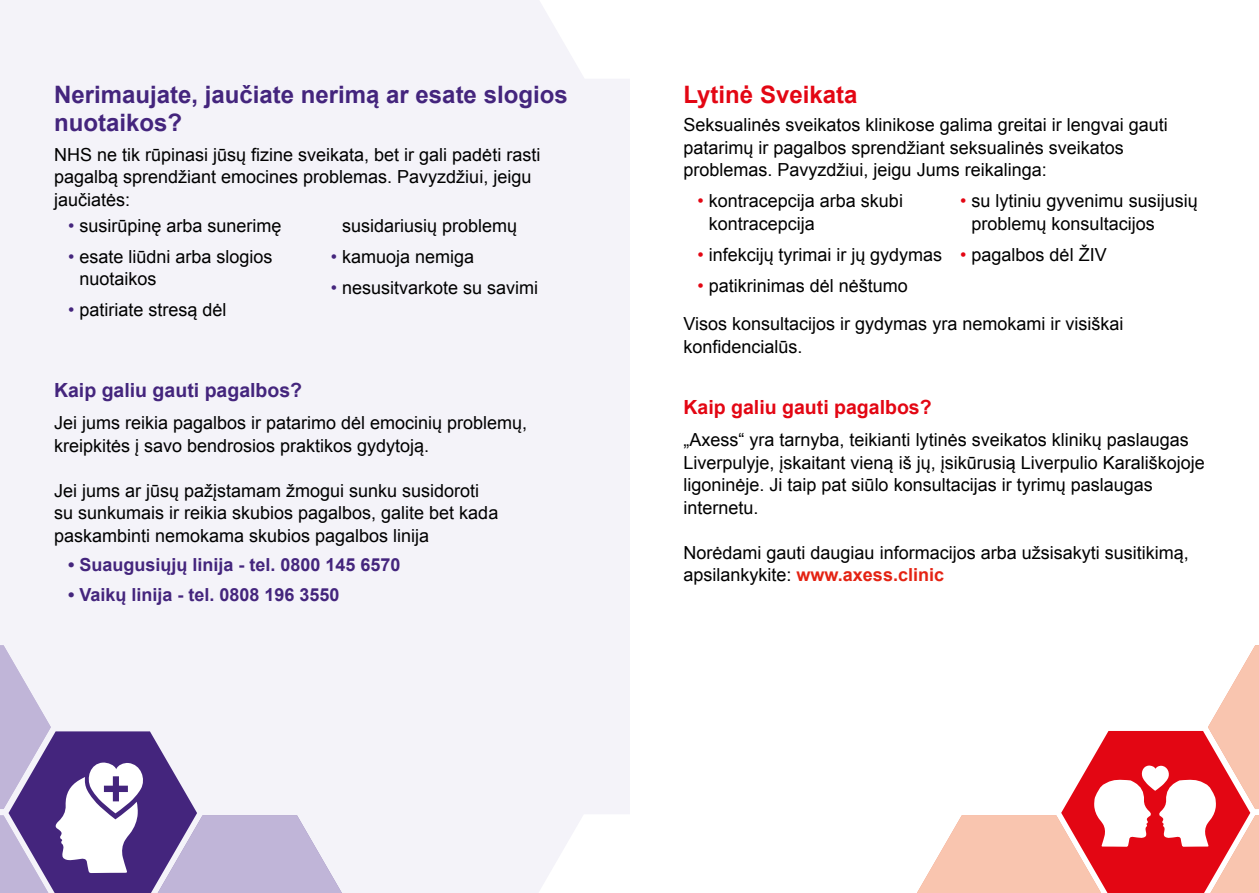
<style>
.page{position:relative;width:1259px;height:893px;background:#fff}
.page>*{position:absolute;margin:0;border:0;box-sizing:border-box;transform-origin:0 0}
.t1{font:700 24px/28.8px "Arial";color:#44257d}
.t2{font:700 24px "Arial";color:#e30613}
.t3{font:700 19.5px "Arial";color:#e30613}
.t4{font:700 19.5px "Arial";color:#44257d}
.t5{font:18px/22.5px "Arial";color:#000}
.t6{font:700 18px "Arial";color:#44257d}
.s1{color:#44257d}
.s2{color:#e30613}
.s3{font-weight:700;color:#e42313}
</style>
<div class="page">
<div style="left:0;top:0;width:629px;height:893px;background:#f4f3f9"></div>
<svg style="left:917px;top:645px;width:342px;height:248px"></svg>
<svg style="left:0;top:645px;width:342px;height:248px"></svg>
<svg style="left:539px;top:815px;width:90px;height:78px"></svg>
<svg style="left:540px;top:0;width:89px;height:78px"></svg>
<p class="t1" style="left:54px;top:81px;width:515px">Nerimaujate, jaučiate nerimą ar esate slogios nuotaikos?</p>
<p class="t5" style="left:54px;top:143px;width:488px">NHS ne tik rūpinasi jūsų fizine sveikata, bet ir gali padėti rasti pagalbą sprendžiant emocines problemas. Pavyzdžiui, jeigu jaučiatės:</p>
<p class="t5" style="left:68px;top:215px;width:215px"><span class="s1">•</span> susirūpinę arba sunerimę</p>
<p class="t5" style="left:79px;top:246px;width:195px;text-indent:-11px"><span class="s1">•</span> esate liūdni arba slogios nuotaikos</p>
<p class="t5" style="left:68px;top:299px;width:160px"><span class="s1">•</span> patiriate stresą dėl</p>
<p class="t4" style="left:54px;top:377px;width:250px">Kaip galiu gauti pagalbos?</p>
<p class="t5" style="left:342px;top:215px;width:177px">susidariusių problemų</p>
<p class="t5" style="left:331px;top:246px;width:145px"><span class="s1">•</span> kamuoja nemiga</p>
<p class="t5" style="left:331px;top:277px;width:209px"><span class="s1">•</span> nesusitvarkote su savimi</p>
<p class="t5" style="left:54px;top:412px;width:475px">Jei jums reikia pagalbos ir patarimo dėl emocinių problemų, kreipkitės į savo bendrosios praktikos gydytoją.</p>
<p class="t5" style="left:54px;top:479px;width:446px">Jei jums ar jūsų pažįstamam žmogui sunku susidoroti su sunkumais ir reikia skubios pagalbos, galite bet kada paskambinti nemokama skubios pagalbos linija</p>
<p class="t6" style="left:68px;top:553px;width:334px">• Suaugusiųjų linija - tel. 0800 145 6570</p>
<p class="t6" style="left:68px;top:582px;width:273px">• Vaikų linija - tel. 0808 196 3550</p>
<p class="t2" style="left:683px;top:78px;width:175px">Lytinė Sveikata</p>
<p class="t5" style="left:683px;top:114px;width:486px">Seksualinės sveikatos klinikose galima greitai ir lengvai gauti patarimų ir pagalbos sprendžiant seksualinės sveikatos problemas. Pavyzdžiui, jeigu Jums reikalinga:</p>
<p class="t5" style="left:709px;top:190px;width:196px;text-indent:-11px"><span class="s2">•</span> kontracepcija arba skubi kontracepcija</p>
<p class="t5" style="left:697px;top:243px;width:246px"><span class="s2">•</span> infekcijų tyrimai ir jų gydymas</p>
<p class="t5" style="left:697px;top:274px;width:212px"><span class="s2">•</span> patikrinimas dėl nėštumo</p>
<p class="t5" style="left:971px;top:190px;width:228px;text-indent:-11px"><span class="s2">•</span> su lytiniu gyvenimu susijusių problemų konsultacijos</p>
<p class="t5" style="left:960px;top:243px;width:148px"><span class="s2">•</span> pagalbos dėl ŽIV</p>
<p class="t5" style="left:683px;top:313px;width:441px">Visos konsultacijos ir gydymas yra nemokami ir visiškai konfidencialūs.</p>
<p class="t3" style="left:683px;top:394px;width:250px">Kaip galiu gauti pagalbos?</p>
<p class="t5" style="left:683px;top:429px;width:523px">„Axess“ yra tarnyba, teikianti lytinės sveikatos klinikų paslaugas Liverpulyje, įskaitant vieną iš jų, įsikūrusią Liverpulio Karališkojoje ligoninėje. Ji taip pat siūlo konsultacijas ir tyrimų paslaugas internetu.</p>
<p class="t5" style="left:683px;top:541px;width:507px">Norėdami gauti daugiau informacijos arba užsisakyti susitikimą, apsilankykite: <span class="s3">www.axess.clinic</span></p>
</div>
